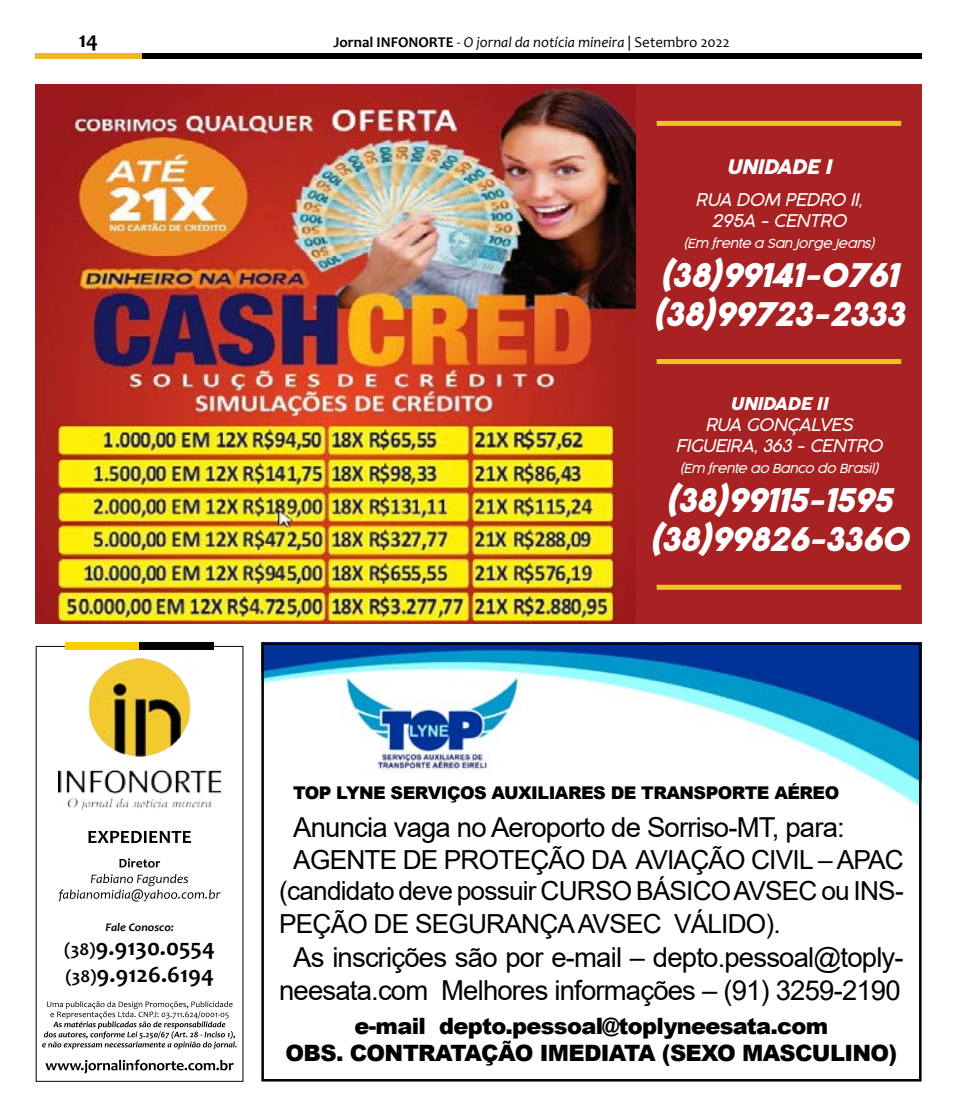
<style>
.page{position:relative;width:957px;height:1117px;background:#fff}
.page>*{position:absolute;margin:0;border:0;box-sizing:border-box;transform-origin:0 0}
.t1{font:italic 32.5px/39px "Cocogoose Pro";letter-spacing:-.03em;color:#fff}
.t2{font:27.5px/33px "Arial";letter-spacing:-.03em;color:#000;text-align:center}
.t3{font:26.25px/32.2px "Arial";letter-spacing:-.03em;color:#000;text-align:justify}
.t4{font:700 23.38px/26.9px "Candara";color:#000;scale:1.04 1}
.t5{font:900 22.5px/27px "Arial";letter-spacing:-.03em;color:#000;text-align:center}
.t6{font:700 22.5px "Candara";color:#000}
.t7{font:italic 20px "Cocogoose Pro";letter-spacing:-.03em;color:#fff}
.t8{font:italic 300 17.5px/21px "Cocogoose Pro";letter-spacing:-.03em;color:#fff;text-align:center}
.t9{font:900 17.5px "Arial";letter-spacing:-.03em;color:#000}
.t10{font:italic 17.5px "Cocogoose Pro";letter-spacing:-.03em;color:#fff}
.t11{font:italic 15px "Candara";color:#000}
.t12{font:italic 300 12.5px "Cocogoose Pro";letter-spacing:-.03em;color:#fff}
.t13{font:italic 700 11.75px "Candara";color:#000;scale:1.04 1}
.s1{font-weight:700;font-style:normal}
.s2{font-style:normal}
.s3{font-size:17.62px}
</style>
<div class="page">
<img style="left:264px;top:645px;width:654px;height:162px">
<div style="left:35px;top:53px;width:107px;height:6px;background:#f1b424"></div>
<div style="left:142px;top:53px;width:779px;height:6px;background:#000"></div>
<img style="left:35px;top:84px;width:601px;height:539px">
<div style="left:636px;top:84px;width:285px;height:539px;background:#a82123"></div>
<img style="left:59px;top:658px;width:161px;height:151px">
<div style="left:65px;top:642px;width:75px;height:7px;background:#ffcd02"></div>
<div style="left:140px;top:642px;width:74px;height:7px;background:#000"></div>
<svg style="left:88px;top:830px;width:103px;height:12px"></svg>
<svg style="left:119px;top:858px;width:41px;height:9px"></svg>
<svg style="left:59px;top:874px;width:162px;height:27px"></svg>
<svg style="left:42px;top:1001px;width:195px;height:47px"></svg>
<svg style="left:45px;top:1059px;width:189px;height:14px"></svg>
<div style="left:261px;top:642px;width:660px;height:439px;border:2px solid #000"></div>
<div style="left:656px;top:121px;width:245px;height:5px;background:#f2c51c"></div>
<div style="left:656px;top:359px;width:245px;height:5px;background:#f2c51c"></div>
<div style="left:656px;top:584px;width:245px;height:5px;background:#f2c51c"></div>
<p class="t6" style="left:79px;top:26px;width:21px">14</p>
<p class="t11" style="left:334px;top:33px;width:397px"><span class="s1">Jornal INFONORTE</span> - O jornal da notícia mineira <span class="s2">| Setembro 2022</span></p>
<p class="t7" style="left:726px;top:153px;width:107px">UNIDADE I</p>
<p class="t8" style="left:695px;top:188px;width:169px">RUA DOM PEDRO II,<br>295A - CENTRO</p>
<p class="t12" style="left:683px;top:234px;width:193px">(Em frente a San Jorge Jeans)</p>
<p class="t1" style="left:652px;top:256px;width:254px">(38)99141-0761 (38)99723-2333</p>
<p class="t10" style="left:730px;top:391px;width:99px">UNIDADE II</p>
<p class="t8" style="left:675px;top:413px;width:209px">RUA GONÇALVES<br>FIGUEIRA, 363 - CENTRO</p>
<p class="t12" style="left:679px;top:459px;width:201px">(Em frente ao Banco do Brasil)</p>
<p class="t1" style="left:649px;top:481px;width:261px;text-align:center">(38)99115-1595 (38)99826-3360</p>
<p class="t13" style="left:106px;top:919px;width:67px">Fale Conosco:</p>
<p class="t4" style="left:64px;top:933px;width:147px"><span class="s3">(38)</span>9.9130.0554 <span class="s3">(38)</span>9.9126.6194</p>
<p class="t9" style="left:293px;top:779px;width:547px">TOP LYNE SERVIÇOS AUXILIARES DE TRANSPORTE AÉREO</p>
<p class="t2" style="left:293px;top:810px;width:553px">Anuncia vaga no Aeroporto de Sorriso-MT, para:</p>
<p class="t3" style="left:279px;top:843px;width:626px;text-indent:14px">AGENTE DE PROTEÇÃO DA AVIAÇÃO CIVIL – APAC (candidato deve possuir CURSO BÁSICO AVSEC ou INS-PEÇÃO DE SEGURANÇA AVSEC VÁLIDO).</p>
<p class="t2" style="left:279px;top:939px;width:626px">As inscrições são por e-mail – depto.pessoal@toply&shy;neesata.com Melhores informações – (91) 3259-2190</p>
<p class="t5" style="left:285px;top:1011px;width:613px">e-mail depto.pessoal@toplyneesata.com<br>OBS. CONTRATAÇÃO IMEDIATA (SEXO MASCULINO)</p>
</div>
